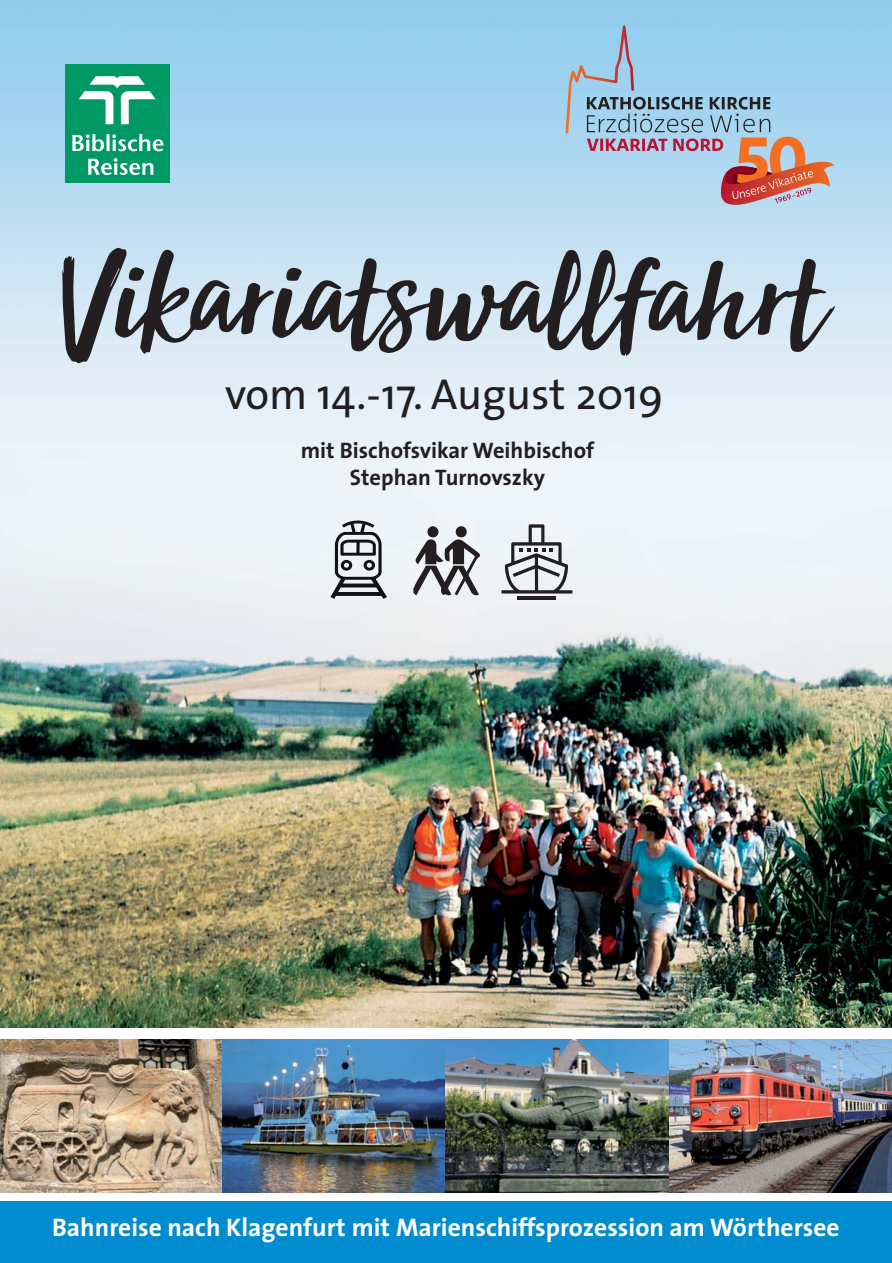
<style>
.page{position:relative;width:892px;height:1263px;background:#fff}
.page>*{position:absolute;margin:0;border:0;box-sizing:border-box;transform-origin:0 0}
.t1{font:43.5px "The Sans";color:#231f20}
.t2{font:700 25.5px "The Sans";color:#fff}
.t3{font:700 22.5px/27px "The Sans";color:#231f20;text-align:center}
</style>
<div class="page">
<img style="left:0;top:0;width:892px;height:1027px">
<svg style="left:62px;top:248px;width:773px;height:115px;background:#a0acb6"></svg>
<img style="left:66px;top:65px;width:104px;height:117px">
<img style="left:566px;top:25px;width:68px;height:109px">
<img style="left:721px;top:162px;width:114px;height:43px">
<svg style="left:587px;top:97px;width:226px;height:106px;background:#a9adbb"></svg>
<div style="left:0;top:1201px;width:892px;height:61px;background:#008cce"></div>
<img style="left:0;top:1039px;width:892px;height:153px">
<svg style="left:501px;top:524px;width:71px;height:69px;background:#b6b9bc"></svg>
<hr style="left:517px;top:596px;width:39px;height:4px;background:#231f20">
<svg style="left:330px;top:520px;width:57px;height:79px;background:#a1a5a8"></svg>
<svg style="left:413px;top:526px;width:67px;height:70px"></svg>
<h1 class="t1" style="left:225px;top:377px;width:440px">vom 14.-17. August 2019</h1>
<p class="t3" style="left:301px;top:439px;width:295px">mit Bischofsvikar Weihbischof<br>Stephan Turnovszky</p>
<p class="t2" style="left:52px;top:1217px;width:789px">Bahnreise nach Klagenfurt mit Marienschiffsprozession am Wörthersee</p>
</div>
